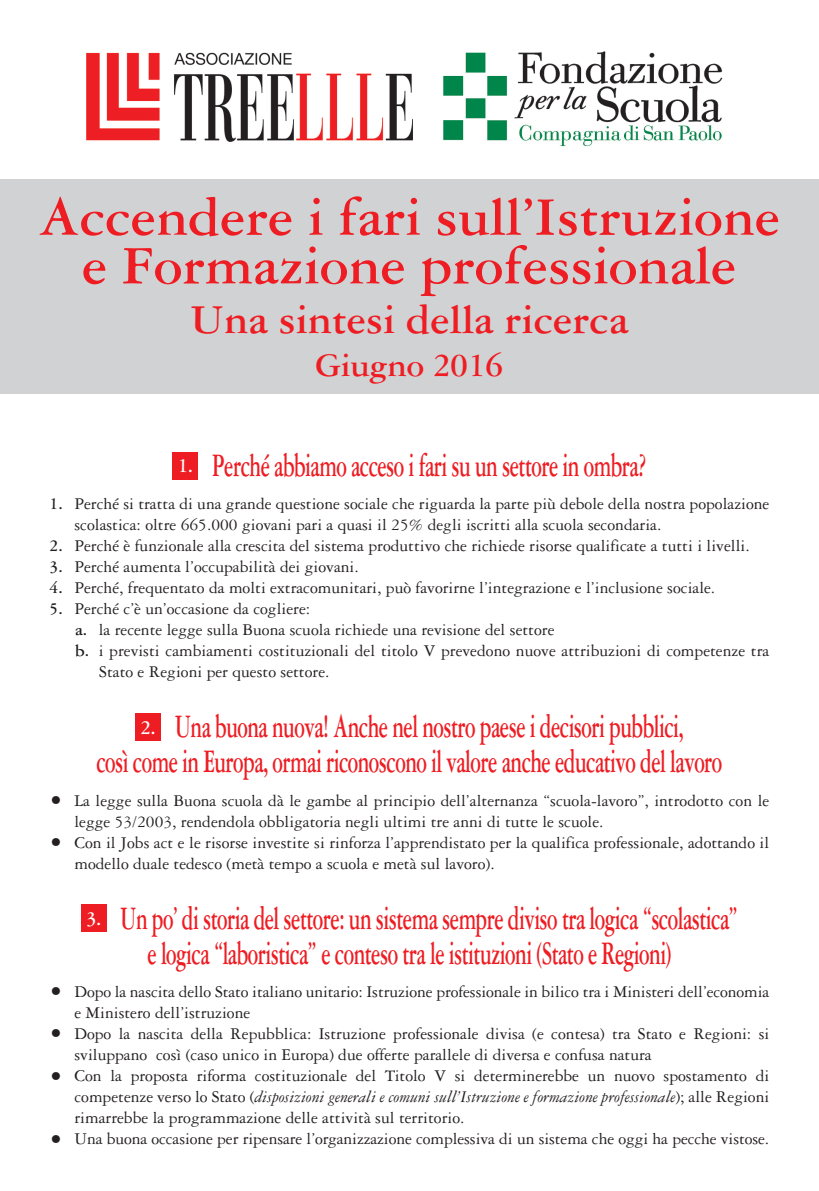
<style>
.page{position:relative;width:819px;height:1191px;background:#fff}
.page>*{position:absolute;margin:0;border:0;box-sizing:border-box;transform-origin:0 0}
.t1{font:700 57.57px/48.6px "Garamond Three";color:#ee1d23;text-align:center}
.t2{font:700 43.75px "Garamond Three";color:#ee1d23}
.t3{font:700 35px/35px "Garamond Three";letter-spacing:-.025em;color:#ee1d23;scale:.6 1}
.t4{font:700 35px "Garamond Three";color:#ee1d23}
.t5{font:700 21px "Garamond Three";color:#fff}
.t6{font:17.5px/21px "Garamond Three";color:#231f20}
.s1{font-weight:700}
.s2{font-size:26.25px}
.s3{font-style:italic}
</style>
<div class="page">
<div style="left:0;top:179px;width:819px;height:215px;background:#d1d2d4"></div>
<img style="left:296px;top:73px;width:117px;height:68px">
<img style="left:174px;top:52px;width:120px;height:90px">
<img style="left:86px;top:52px;width:74px;height:89px">
<img style="left:443px;top:51px;width:280px;height:96px">
<img style="left:513px;top:120px;width:79px;height:3px">
<div style="left:172px;top:452px;width:26px;height:27px;background:#ee1d23"></div>
<div style="left:135px;top:713px;width:26px;height:28px;background:#ee1d23"></div>
<div style="left:81px;top:904px;width:26px;height:28px;background:#ee1d23"></div>
<h1 class="t1" style="left:38px;top:198px;width:743px">Accendere i fari sull’Istruzione e Formazione professionale</h1>
<h2 class="t2" style="left:190px;top:304px;width:440px">Una sintesi della ricerca</h2>
<h3 class="t4" style="left:315px;top:354px;width:189px">Giugno 2016</h3>
<h3 class="t3" style="left:212px;top:451px;width:725px">Perché abbiamo acceso i fari su un settore in ombra?</h3>
<p class="t6" style="left:74px;top:495px;width:696px;text-indent:-25px"><span class="s1">1.</span> Perché si tratta di una grande questione sociale che riguarda la parte più debole della nostra popolazione scolastica: oltre 665.000 giovani pari a quasi il 25% degli iscritti alla scuola secondaria.</p>
<p class="t6" style="left:50px;top:537px;width:701px"><span class="s1">2.</span> Perché è funzionale alla crescita del sistema produttivo che richiede risorse qualificate a tutti i livelli.</p>
<p class="t6" style="left:50px;top:558px;width:310px"><span class="s1">3.</span> Perché aumenta l’occupabilità dei giovani.</p>
<p class="t6" style="left:50px;top:579px;width:667px"><span class="s1">4.</span> Perché, frequentato da molti extracomunitari, può favorirne l’integrazione e l’inclusione sociale.</p>
<p class="t6" style="left:50px;top:600px;width:262px"><span class="s1">5.</span> Perché c’è un’occasione da cogliere:</p>
<p class="t6" style="left:75px;top:621px;width:481px"><span class="s1">a.</span> la recente legge sulla Buona scuola richiede una revisione del settore</p>
<p class="t6" style="left:75px;top:642px;width:695px"><span class="s1">b.</span> i previsti cambiamenti costituzionali del titolo V prevedono nuove attribuzioni di competenze tra</p>
<p class="t6" style="left:99px;top:663px;width:232px">Stato e Regioni per questo settore.</p>
<h3 class="t3" style="left:96px;top:712px;width:1044px;text-indent:78px">Una buona nuova! Anche nel nostro paese i decisori pubblici, così come in Europa, ormai riconoscono il valore anche educativo del lavoro</h3>
<p class="t6" style="left:74px;top:791px;width:696px;text-indent:-25px"><span class="s2">•</span> La legge sulla Buona scuola dà le gambe al principio dell’alternanza “scuola-lavoro”, introdotto con le legge 53/2003, rendendola obbligatoria negli ultimi tre anni di tutte le scuole.</p>
<p class="t6" style="left:74px;top:833px;width:696px;text-indent:-25px"><span class="s2">•</span> Con il Jobs act e le risorse investite si rinforza l’apprendistato per la qualifica professionale, adottando il modello duale tedesco (metà tempo a scuola e metà sul lavoro).</p>
<h3 class="t3" style="left:147px;top:903px;width:985px;text-indent:-27px">Un po’ di storia del settore: un sistema sempre diviso tra logica “scolastica” e logica “laboristica” e conteso tra le istituzioni (Stato e Regioni)</h3>
<p class="t6" style="left:74px;top:982px;width:696px;text-indent:-25px"><span class="s2">•</span> Dopo la nascita dello Stato italiano unitario: Istruzione professionale in bilico tra i Ministeri dell’economia e Ministero dell’istruzione</p>
<p class="t6" style="left:74px;top:1024px;width:696px;text-indent:-25px"><span class="s2">•</span> Dopo la nascita della Repubblica: Istruzione professionale divisa (e contesa) tra Stato e Regioni: si sviluppano così (caso unico in Europa) due offerte parallele di diversa e confusa natura</p>
<p class="t6" style="left:74px;top:1066px;width:696px;text-align:justify;text-indent:-25px"><span class="s2">•</span> Con la proposta riforma costituzionale del Titolo V si determinerebbe un nuovo spostamento di competenze verso lo Stato (<span class="s3">disposizioni generali e comuni sull’Istruzione e formazione professionale</span>); alle Regioni rimarrebbe la programmazione delle attività sul territorio.</p>
<p class="t6" style="left:50px;top:1129px;width:721px"><span class="s2">•</span> Una buona occasione per ripensare l’organizzazione complessiva di un sistema che oggi ha pecche vistose.</p>
<p class="t5" style="left:178px;top:459px;width:17px">1.</p>
<p class="t5" style="left:140px;top:720px;width:17px">2.</p>
<p class="t5" style="left:86px;top:911px;width:17px">3.</p>
</div>
